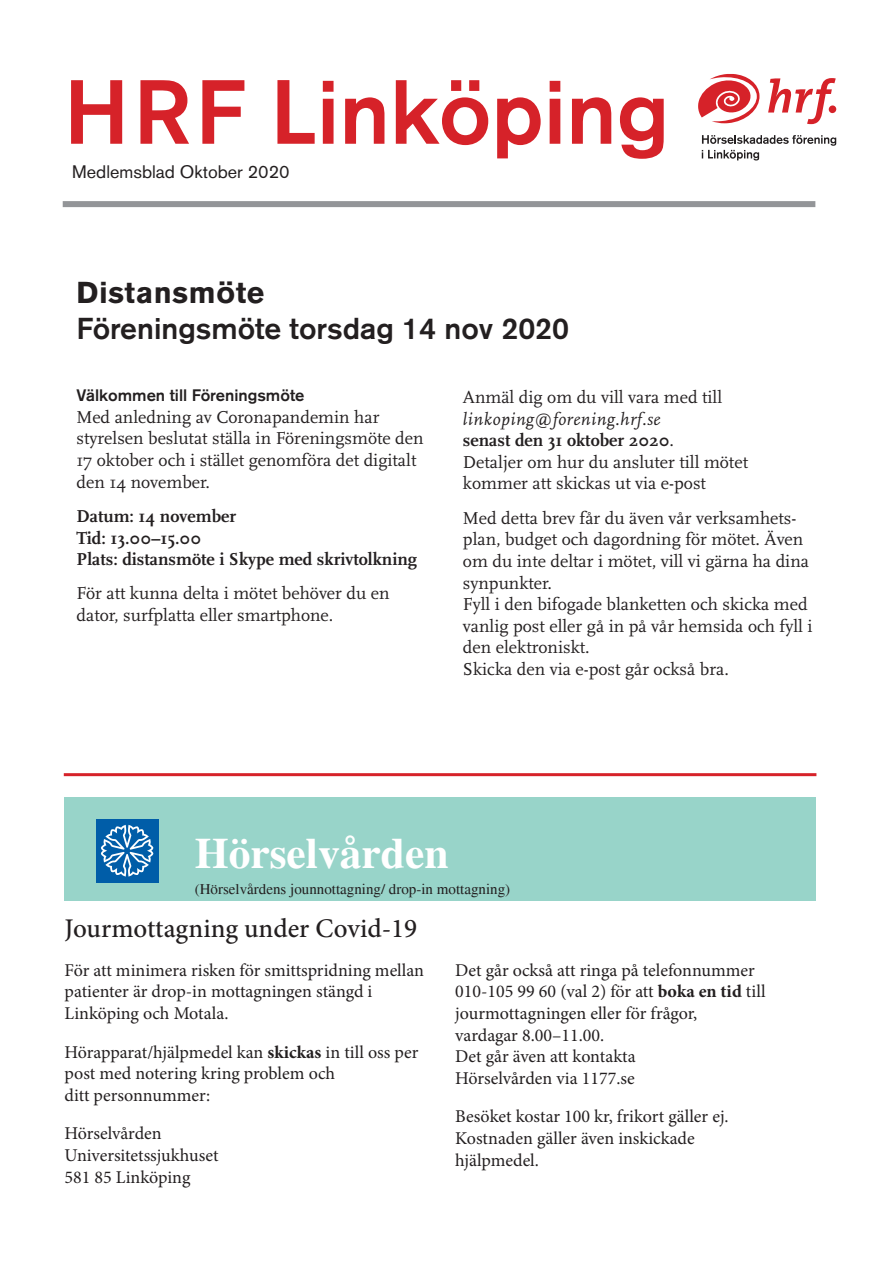
<style>
.page{position:relative;width:893px;height:1263px;background:#fff}
.page>*{position:absolute;margin:0;border:0;box-sizing:border-box;transform-origin:0 0}
.t1{font:500 90px "Akzidenz Grotesk BE";color:#d62229}
.t2{font:700 43.5px "Times";color:#fff}
.t3{font:500 30px "Akzidenz Grotesk BE";color:#231f20}
.t4{font:700 30px "Akzidenz Grotesk BE";letter-spacing:.02em;color:#231f20}
.t5{font:500 27px "Minion Pro";color:#231f20}
.t6{font:18px/21.6px "Scala";color:#231f20}
.t7{font:18px/21.6px "Minion Pro";color:#231f20}
.t8{font:700 18px/21.6px "Scala";color:#231f20}
.t9{font:18px "Akzidenz Grotesk BE";color:#231f20}
.t10{font:500 16.5px "Akzidenz Grotesk BE";color:#231f20}
.t11{font:15px "Times";color:#231f20}
.s1{font-style:italic}
.s2{font-weight:700}
</style>
<div class="page">
<div style="left:64px;top:798px;width:751px;height:103px;background:#98d4c9"></div>
<svg style="left:768px;top:78px;width:68px;height:46px"></svg>
<div style="left:829px;top:105px;width:7px;height:8px;background:#d62229;border-radius:50%"></div>
<svg style="left:698px;top:74px;width:62px;height:49px"></svg>
<svg style="left:702px;top:135px;width:134px;height:25px"></svg>
<div style="left:63px;top:201px;width:752px;height:6px;background:#939598"></div>
<hr style="left:64px;top:773px;width:752px;height:3px;background:#d62229">
<div style="left:96px;top:819px;width:63px;height:63px;background:#005da8"></div>
<svg style="left:101px;top:825px;width:52px;height:52px"></svg>
<h1 class="t1" style="left:64px;top:57px;width:607px">HRF Linköping</h1>
<p class="t9" style="left:72px;top:161px;width:219px">Medlemsblad Oktober 2020</p>
<h3 class="t4" style="left:77px;top:275px;width:189px">Distansmöte</h3>
<h3 class="t3" style="left:77px;top:310px;width:494px">Föreningsmöte torsdag 14 nov 2020</h3>
<p class="t10" style="left:77px;top:385px;width:229px">Välkommen till Föreningsmöte</p>
<p class="t6" style="left:77px;top:406px;width:349px">Med anledning av Coronapandemin har styrelsen beslutat ställa in Föreningsmöte den 17 oktober och i stället genomföra det digitalt den 14 november.</p>
<p class="t8" style="left:77px;top:505px;width:342px">Datum: 14 november<br>Tid: 13.00–15.00<br>Plats: distansmöte i Skype med skrivtolkning</p>
<p class="t6" style="left:77px;top:583px;width:315px">För att kunna delta i mötet behöver du en dator, surfplatta eller smartphone.</p>
<p class="t6" style="left:463px;top:387px;width:261px">Anmäl dig om du vill vara med till</p>
<p class="t6" style="left:463px;top:408px;width:287px"><span class="s1">linkoping@forening.hrf.se<br></span><span class="s2">senast den 31 oktober 2020</span>.<br>Detaljer om hur du ansluter till mötet kommer att skickas ut via e-post</p>
<p class="t6" style="left:463px;top:507px;width:351px">Med detta brev får du även vår verksamhets&shy;plan, budget och dagordning för mötet. Även om du inte deltar i mötet, vill vi gärna ha dina synpunkter.<br>Fyll i den bifogade blanketten och skicka med vanlig post eller gå in på vår hemsida och fyll i den elektroniskt.<br>Skicka den via e-post går också bra.</p>
<h2 class="t2" style="left:195px;top:827px;width:255px">Hörselvården</h2>
<p class="t11" style="left:195px;top:880px;width:317px">(Hörselvårdens jounnottagning/ drop-in mottagning)</p>
<h3 class="t5" style="left:65px;top:910px;width:354px">Jourmottagning under Covid-19</h3>
<p class="t7" style="left:65px;top:959px;width:361px">För att minimera risken för smittspridning mellan patienter är drop-in mottagningen stängd i<br>Linköping och Motala.</p>
<p class="t7" style="left:65px;top:1041px;width:355px">Hörapparat/hjälpmedel kan <span class="s2">skickas</span> in till oss per post med notering kring problem och<br>ditt personnummer:</p>
<p class="t7" style="left:65px;top:1123px;width:156px">Hörselvården<br>Universitetssjukhuset<br>581 85 Linköping</p>
<p class="t7" style="left:455px;top:959px;width:312px">Det går också att ringa på telefonnummer<br>010-105 99 60 (val 2) för att <span class="s2">boka en tid</span> till jourmottagningen eller för frågor,<br>vardagar 8.00–11.00.<br>Det går även att kontakta<br>Hörselvården via 1177.se</p>
<p class="t7" style="left:455px;top:1106px;width:275px">Besöket kostar 100 kr, frikort gäller ej.<br>Kostnaden gäller även inskickade hjälpmedel.</p>
</div>
